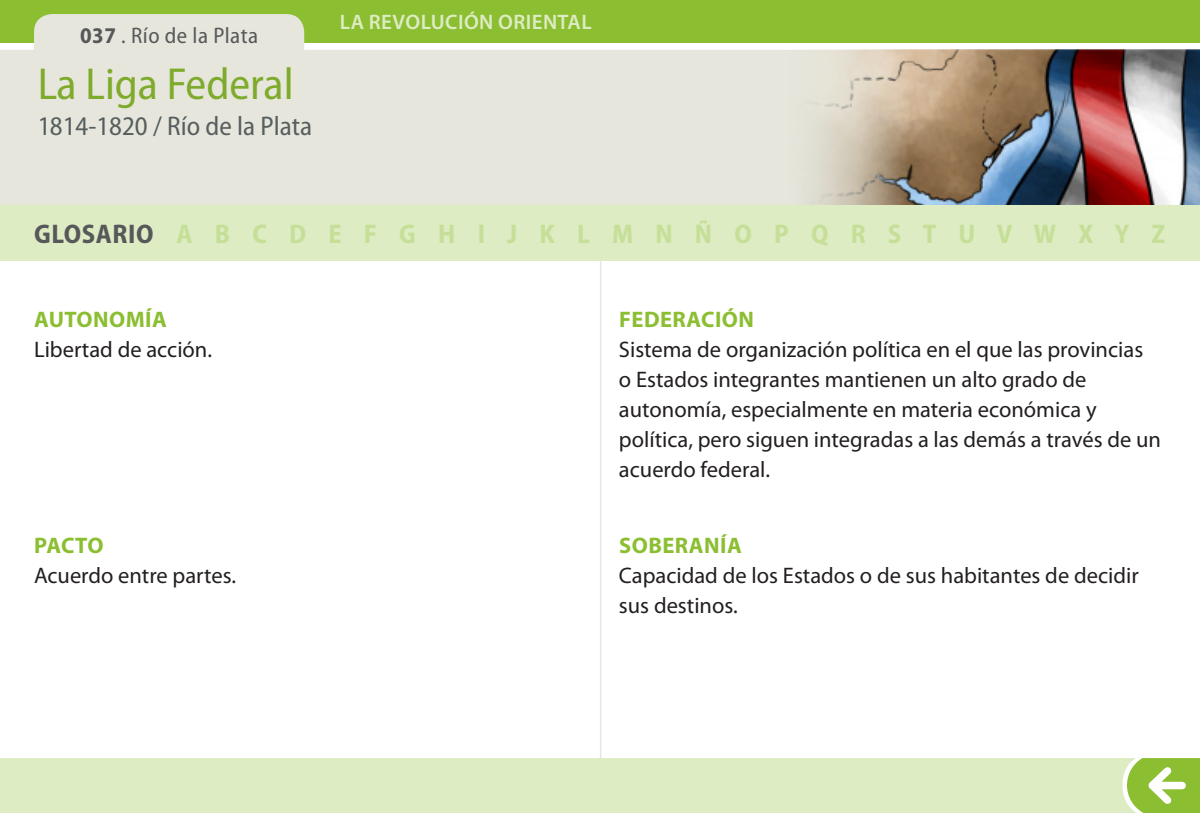
<style>
.page{position:relative;width:1200px;height:813px;background:#fff}
.page>*{position:absolute;margin:0;border:0;box-sizing:border-box;transform-origin:0 0}
.t1{font:semi-condensed 45px "Myriad Pro";color:#8cbe32}
.COPETE{font:700 semi-condensed 27px "Myriad Pro";letter-spacing:.02em;color:#c6df98}
.t2{font:semi-condensed 27px "Myriad Pro";color:#60696f}
.GLOSARIO_DEFINICIÓN{font:22.5px/30px "Myriad Pro";color:#231f20}
.GLOSARIO_TÍTULO{font:700 22.5px "Myriad Pro";letter-spacing:.02em;color:#8cbe32}
.t3{font:semi-condensed 22.5px "Myriad Pro";letter-spacing:.02em;color:#57585a}
.t4{font:600 21px "Myriad Pro";letter-spacing:.02em;color:#ddecc2}
.s1{font-weight:700}
.s2{color:#57585a}
</style>
<div class="page">
<div style="left:0;top:0;width:1199px;height:43px;background:#8cbe32"></div>
<svg style="left:0;top:14px;width:1199px;height:192px;fill:#e6e6dc"></svg>
<img style="left:781px;top:50px;width:418px;height:156px">
<div style="left:0;top:206px;width:1199px;height:55px;background:#ddecc2"></div>
<hr style="left:599px;top:261px;width:2px;height:499px;background:#e6e6dc">
<div style="left:0;top:757px;width:1126px;height:55px;background:#ddecc2"></div>
<svg style="left:1126px;top:758px;width:73px;height:54px"></svg>
<div style="left:1194px;top:760px;width:5px;height:49px;background:#8cbe32"></div>
<p class="t3" style="left:80px;top:21px;width:179px"><span class="s1">037</span> . Río de la Plata</p>
<h1 class="t1" style="left:37px;top:56px;width:258px">La Liga Federal</h1>
<p class="t2" style="left:37px;top:110px;width:276px">1814-1820 / Río de la Plata</p>
<p class="t4" style="left:340px;top:9px;width:253px">LA REVOLUCIÓN ORIENTAL</p>
<p class="COPETE" style="left:34px;top:216px;width:1132px"><span class="s2">GLOSARIO</span> A B C D E F G H I J K L M N Ñ O P Q R S T U V W X Y Z</p>
<p class="GLOSARIO_TÍTULO" style="left:34px;top:304px;width:134px">AUTONOMÍA</p>
<p class="GLOSARIO_DEFINICIÓN" style="left:34px;top:333px;width:179px">Libertad de acción.</p>
<p class="GLOSARIO_TÍTULO" style="left:34px;top:530px;width:71px">PACTO</p>
<p class="GLOSARIO_DEFINICIÓN" style="left:34px;top:559px;width:203px">Acuerdo entre partes.</p>
<p class="GLOSARIO_TÍTULO" style="left:619px;top:304px;width:136px">FEDERACIÓN</p>
<p class="GLOSARIO_DEFINICIÓN" style="left:619px;top:333px;width:543px">Sistema de organización política en el que las provincias o Estados integrantes mantienen un alto grado de autonomía, especialmente en materia económica y política, pero siguen integradas a las demás a través de un acuerdo federal.</p>
<p class="GLOSARIO_TÍTULO" style="left:619px;top:530px;width:124px">SOBERANÍA</p>
<p class="GLOSARIO_DEFINICIÓN" style="left:619px;top:559px;width:521px">Capacidad de los Estados o de sus habitantes de decidir sus destinos.</p>
</div>
